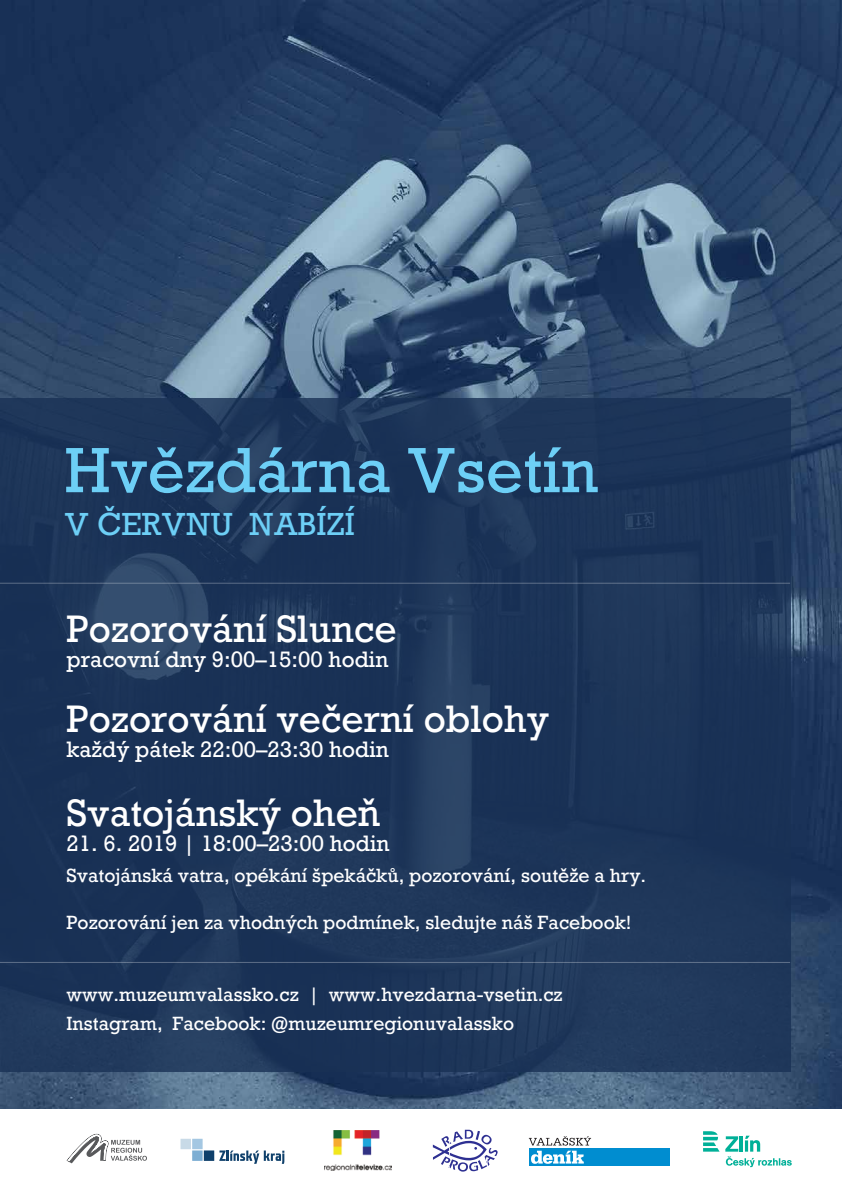
<style>
.page{position:relative;width:842px;height:1191px;background:#fff}
.page>*{position:absolute;margin:0;border:0;box-sizing:border-box;transform-origin:0 0}
.t1{font:60px "Rockwell Nova";color:#6dcff6}
.t2{font:36px "Rockwell Nova";color:#fff}
.t3{font:30px "Rockwell Nova";color:#6dcff6}
.t4{font:21px "Rockwell Nova";color:#fff}
.t5{font:18px/28.8px "Rockwell Nova";color:#fff}
</style>
<div class="page">
<img style="left:0;top:0;width:842px;height:1109px">
<div style="left:0;top:398px;width:790px;height:674px;background:#193155"></div>
<hr style="left:0;top:583px;width:790px;height:1px;background:#fff">
<hr style="left:0;top:962px;width:790px;height:1px;background:#fff">
<svg style="left:67px;top:1133px;width:80px;height:30px"></svg>
<div style="left:181px;top:1138px;width:10px;height:11px;background:#c8dae7"></div>
<div style="left:192px;top:1138px;width:11px;height:11px;background:#a4c7e2"></div>
<div style="left:192px;top:1150px;width:11px;height:10px;background:#7daed3"></div>
<div style="left:204px;top:1150px;width:10px;height:10px;background:#0f406b"></div>
<svg style="left:219px;top:1150px;width:65px;height:13px"></svg>
<svg style="left:703px;top:1131px;width:89px;height:36px"></svg>
<img style="left:324px;top:1130px;width:68px;height:40px">
<svg style="left:433px;top:1129px;width:65px;height:42px"></svg>
<div style="left:529px;top:1148px;width:140px;height:18px;background:#008dd0"></div>
<svg style="left:529px;top:1136px;width:62px;height:27px"></svg>
<h1 class="t1" style="left:65px;top:433px;width:536px">Hvězdárna Vsetín</h1>
<h3 class="t3" style="left:65px;top:506px;width:292px">V ČERVNU NABÍZÍ</h3>
<h2 class="t2" style="left:67px;top:606px;width:332px">Pozorování Slunce</h2>
<p class="t4" style="left:67px;top:646px;width:324px">pracovní dny 9:00–15:00 hodin</p>
<h2 class="t2" style="left:67px;top:696px;width:484px">Pozorování večerní oblohy</h2>
<p class="t4" style="left:67px;top:736px;width:324px">každý pátek 22:00–23:30 hodin</p>
<h2 class="t2" style="left:67px;top:790px;width:316px">Svatojánský oheň</h2>
<p class="t4" style="left:67px;top:830px;width:325px">21. 6. 2019 | 18:00–23:00 hodin</p>
<p class="t5" style="left:67px;top:861px;width:581px">Svatojánská vatra, opékání špekáčků, pozorování, soutěže a hry.</p>
<p class="t5" style="left:67px;top:908px;width:566px">Pozorování jen za vhodných podmínek, sledujte náš Facebook!</p>
<p class="t5" style="left:67px;top:980px;width:498px">www.muzeumvalassko.cz | www.hvezdarna-vsetin.cz<br>Instagram, Facebook: @muzeumregionuvalassko</p>
</div>
